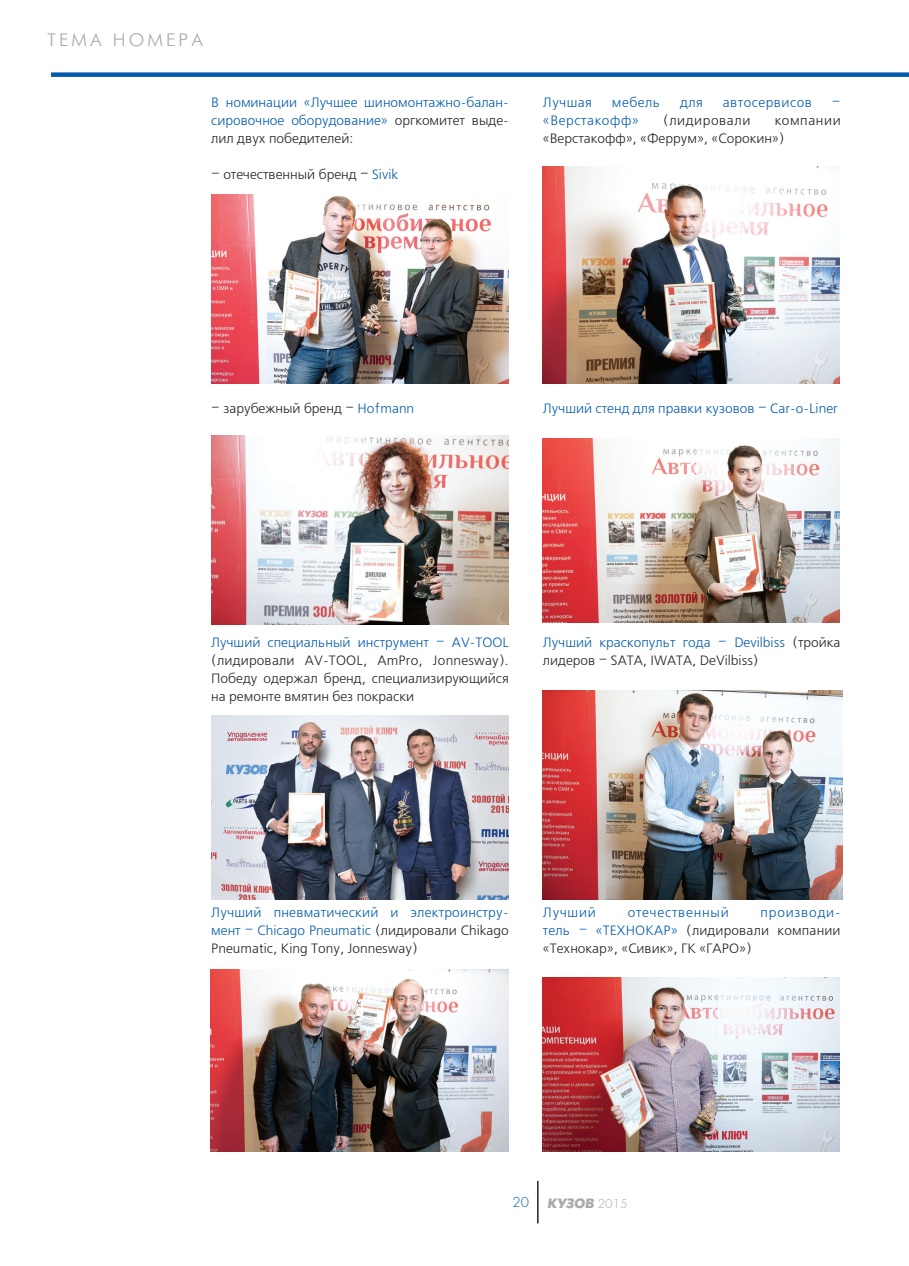
<style>
.page{position:relative;width:909px;height:1266px;background:#fff}
.page>*{position:absolute;margin:0;border:0;box-sizing:border-box;transform-origin:0 0}
.t1{font:18px "Futura Futuris Light C";letter-spacing:.175em;color:#a8a9ad}
.t2{font:13.5px/18px "Free Set C";color:#231f20;text-align:justify}
.t3{font:13.5px/18px "Free Set C";color:#015aaa;text-align:justify}
.t4{font:13.5px "Free Set C";letter-spacing:.055em;color:#015aaa}
.t5{font:13.5px "Free Set C";letter-spacing:.035em;color:#015aaa}
.t6{font:13.5px "Free Set C";letter-spacing:.04em;color:#015aaa}
.t7{font:italic 700 13.5px "Futura Futuris C";color:#a8a9ad}
.t8{font:13.5px "Free Set C";letter-spacing:.04em;color:#231f20}
.s1{color:#231f20}
.s2{color:#015aaa}
.s3{font-family:"Futura";font-weight:300;font-style:normal;font-size:15px;color:#015aaa}
.s4{font-family:"Futura";font-weight:300;font-style:normal}
</style>
<div class="page">
<hr style="left:537px;top:1181px;width:2px;height:42px;background:#231f20">
<div style="left:51px;top:72px;width:858px;height:5px;background:#015aaa"></div>
<img style="left:211px;top:195px;width:298px;height:189px">
<img style="left:543px;top:167px;width:297px;height:217px">
<img style="left:211px;top:436px;width:298px;height:189px">
<img style="left:211px;top:715px;width:298px;height:184px">
<img style="left:542px;top:438px;width:298px;height:184px">
<img style="left:542px;top:690px;width:301px;height:209px">
<img style="left:210px;top:969px;width:298px;height:182px">
<img style="left:543px;top:977px;width:297px;height:174px">
<h1 class="t1" style="left:48px;top:31px;width:157px">тема номера</h1>
<p class="t3" style="left:211px;top:94px;width:299px">В номинации «Лучшее шиномонтажно-балан&shy;сировочное оборудование» <span class="s1">оргкомитет выде&shy;лил двух победителей:</span></p>
<p class="t2" style="left:211px;top:166px;width:189px">– отечественный бренд – <span class="s2">Sivik</span></p>
<p class="t3" style="left:543px;top:94px;width:51px">Лучшая</p>
<p class="t3" style="left:612px;top:94px;width:50px">мебель</p>
<p class="t3" style="left:680px;top:94px;width:24px">для</p>
<p class="t5" style="left:723px;top:95px;width:91px">автосервисов</p>
<p class="t3" style="left:832px;top:94px;width:10px">–</p>
<p class="t6" style="left:543px;top:113px;width:97px">«Верстакофф»</p>
<p class="t8" style="left:663px;top:113px;width:89px">(лидировали</p>
<p class="t2" style="left:543px;top:112px;width:299px;text-indent:232px">компании «Верстакофф», «Феррум», «Сорокин»)</p>
<p class="t2" style="left:211px;top:400px;width:205px">– зарубежный бренд – <span class="s2">Hofmann</span></p>
<p class="t3" style="left:543px;top:400px;width:296px">Лучший стенд для правки кузовов – Car-o-Liner</p>
<p class="t3" style="left:211px;top:634px;width:299px">Лучший специальный инструмент – AV-TOOL</p>
<p class="t2" style="left:211px;top:652px;width:299px">(лидировали AV-TOOL, AmPro, Jonnesway).<br>Победу одержал бренд, специализирующийся на ремонте вмятин без покраски</p>
<p class="t2" style="left:543px;top:634px;width:299px"><span class="s2">Лучший краскопульт года – Devilbiss</span> (тройка лидеров – SATA, IWATA, DeVilbiss)</p>
<p class="t3" style="left:211px;top:904px;width:299px">Лучший пневматический и электроинстру&shy;мент – Chicago Pneumatic <span class="s1">(лидировали Chikago Pneumatic, King Tony, Jonnesway)</span></p>
<p class="t3" style="left:543px;top:904px;width:55px">Лучший</p>
<p class="t4" style="left:628px;top:905px;width:103px">отечественный</p>
<p class="t2" style="left:543px;top:904px;width:299px;text-indent:218px"><span class="s2">производи&shy;тель – «ТЕХНОКАР»</span> (лидировали компании «Технокар», «Сивик», ГК «ГАРО»)</p>
<p class="t7" style="left:513px;top:1195px;width:116px"><span class="s3">20</span> КУЗОВ <span class="s4">2015</span></p>
</div>
